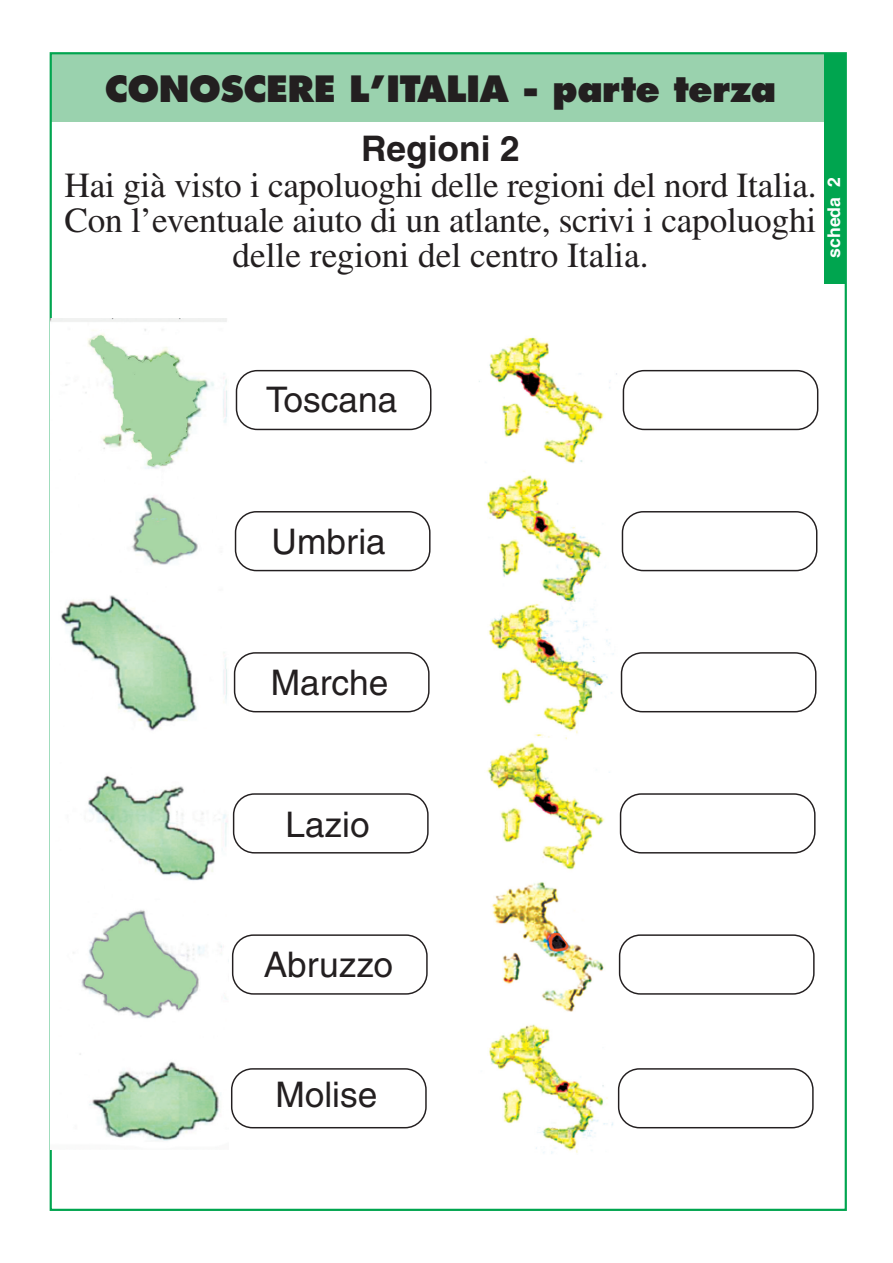
<style>
.page{position:relative;width:893px;height:1263px;background:#fff}
.page>*{position:absolute;margin:0;border:0;box-sizing:border-box;transform-origin:0 0}
.t1{font:35.25px/35.2px "Times";letter-spacing:-.005em;color:#231f20;text-align:center}
.t2{font:35.25px "Helvetica";color:#231f20}
.t3{font:800 35.25px "Futura";letter-spacing:-.015em;color:#231f20}
.t4{font:700 35.25px "Helvetica";color:#231f20}
.t5{font:700 17.7px "Helvetica";color:#fff}
</style>
<div class="page">
<div style="left:51px;top:53px;width:795px;height:68px;background:#9ad2ae"></div>
<div style="left:824px;top:53px;width:22px;height:230px;background:#00a54f"></div>
<img style="left:51px;top:319px;width:177px;height:822px">
<img style="left:479px;top:337px;width:140px;height:817px">
<div style="left:236px;top:370px;width:195px;height:60px;border:1px solid #231f20;border-radius:21px"></div>
<div style="left:235px;top:511px;width:195px;height:60px;border:1px solid #231f20;border-radius:21px"></div>
<div style="left:234px;top:652px;width:196px;height:60px;border:1px solid #231f20;border-radius:21px"></div>
<div style="left:233px;top:793px;width:196px;height:61px;border:1px solid #231f20;border-radius:21px"></div>
<div style="left:232px;top:934px;width:196px;height:61px;border:1px solid #231f20;border-radius:21px"></div>
<div style="left:231px;top:1068px;width:196px;height:60px;border:1px solid #231f20;border-radius:21px"></div>
<div style="left:623px;top:370px;width:195px;height:60px;border:1px solid #231f20;border-radius:21px"></div>
<div style="left:622px;top:511px;width:195px;height:60px;border:1px solid #231f20;border-radius:21px"></div>
<div style="left:621px;top:652px;width:195px;height:60px;border:1px solid #231f20;border-radius:21px"></div>
<div style="left:620px;top:793px;width:195px;height:61px;border:1px solid #231f20;border-radius:21px"></div>
<div style="left:619px;top:934px;width:195px;height:61px;border:1px solid #231f20;border-radius:21px"></div>
<div style="left:618px;top:1068px;width:195px;height:60px;border:1px solid #231f20;border-radius:21px"></div>
<p class="t3" style="left:105px;top:73px;width:673px">CONOSCERE L’ITALIA - parte terza</p>
<p class="t4" style="left:361px;top:136px;width:160px">Regioni 2</p>
<p class="t1" style="left:64px;top:170px;width:753px">Hai già visto i capoluoghi delle regioni del nord Italia.<br>Con l’eventuale aiuto di un atlante, scrivi i capoluoghi delle regioni del centro Italia.</p>
<p class="t5" style="left:827px;top:258px;width:82px;rotate:-90deg">scheda 2</p>
<p class="t2" style="left:266px;top:387px;width:133px">Toscana</p>
<p class="t2" style="left:272px;top:529px;width:116px">Umbria</p>
<p class="t2" style="left:271px;top:669px;width:119px">Marche</p>
<p class="t2" style="left:285px;top:811px;width:86px">Lazio</p>
<p class="t2" style="left:264px;top:952px;width:131px">Abruzzo</p>
<p class="t2" style="left:275px;top:1082px;width:103px">Molise</p>
</div>
